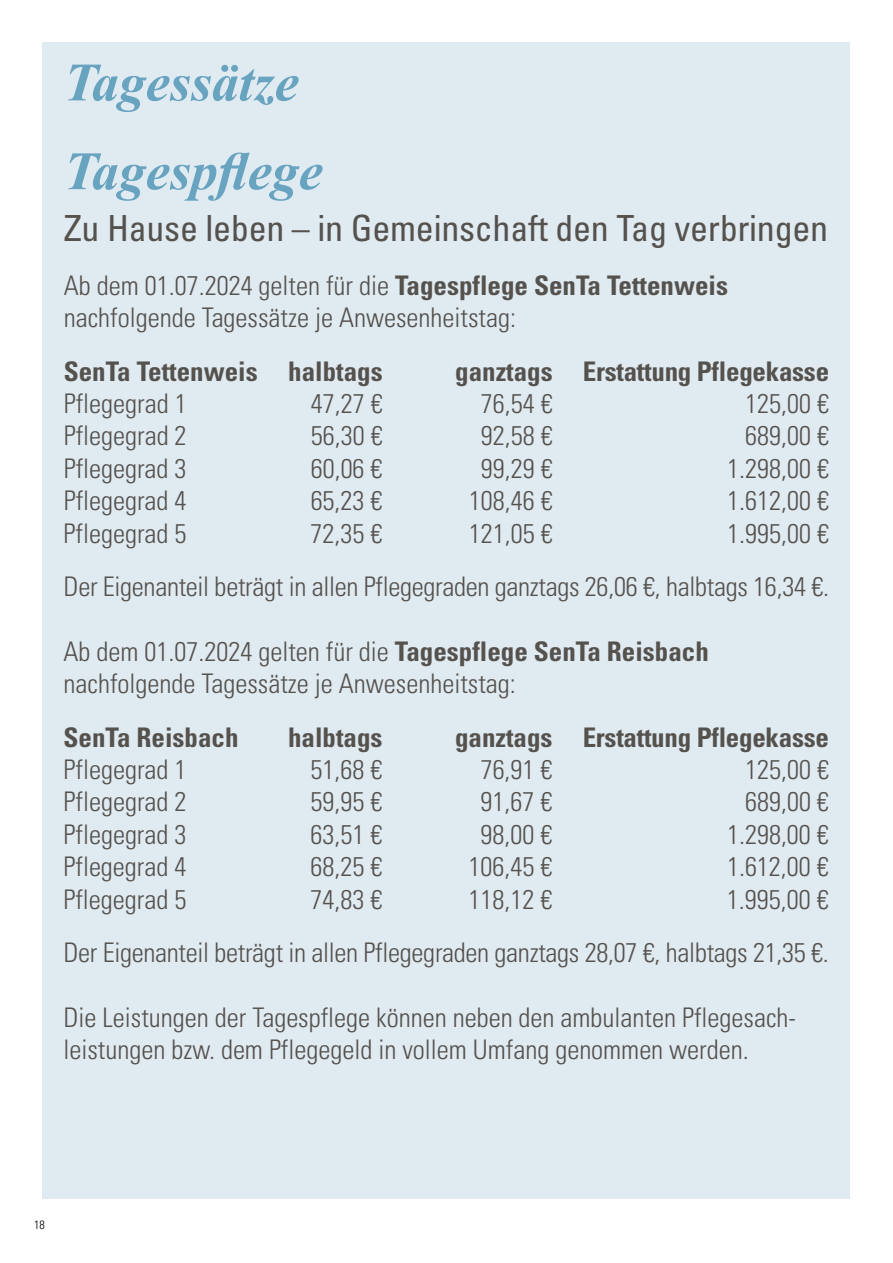
<style>
.page{position:relative;width:893px;height:1263px;background:#fff}
.page>*{position:absolute;margin:0;border:0;box-sizing:border-box;transform-origin:0 0}
.t1{font:italic 700 54px/88.8px "Times New Roman";color:#68a3c0}
.t2{font:condensed 36px "Univers LT Pro";letter-spacing:-.005em;color:#55524e}
.t3{font:300 condensed 27px/32.4px "Univers LT Pro";color:#55524e}
.t4{font:700 condensed 27px "Univers LT Pro";color:#55524e}
.t5{font:300 condensed 12px "Univers LT Pro";color:#000}
.s1{font-weight:700}
</style>
<div class="page">
<div style="left:43px;top:43px;width:807px;height:1156px;background:#e0eaf1"></div>
<h1 class="t1" style="left:64px;top:36px;width:260px">Tagessätze<br>Tagespflege</h1>
<h2 class="t2" style="left:64px;top:206px;width:766px">Zu Hause leben – in Gemeinschaft den Tag verbringen</h2>
<p class="t3" style="left:64px;top:268px;width:666px">Ab dem 01.07.2024 gelten für die <span class="s1">Tagespflege SenTa Tettenweis </span>nachfolgende Tagessätze je Anwesenheitstag:</p>
<p class="t4" style="left:64px;top:354px;width:320px">SenTa Tettenweis halbtags</p>
<p class="t4" style="left:455px;top:354px;width:375px">ganztags Erstattung Pflegekasse</p>
<p class="t3" style="left:64px;top:386px;width:124px">Pflegegrad 1</p>
<p class="t3" style="left:311px;top:386px;width:73px">47,27 €</p>
<p class="t3" style="left:481px;top:386px;width:73px">76,54 €</p>
<p class="t3" style="left:745px;top:386px;width:85px">125,00 €</p>
<p class="t3" style="left:64px;top:418px;width:124px">Pflegegrad 2</p>
<p class="t3" style="left:311px;top:418px;width:73px">56,30 €</p>
<p class="t3" style="left:481px;top:418px;width:73px">92,58 €</p>
<p class="t3" style="left:745px;top:418px;width:85px">689,00 €</p>
<p class="t3" style="left:64px;top:451px;width:124px">Pflegegrad 3</p>
<p class="t3" style="left:311px;top:451px;width:73px">60,06 €</p>
<p class="t3" style="left:481px;top:451px;width:73px">99,29 €</p>
<p class="t3" style="left:727px;top:451px;width:103px">1.298,00 €</p>
<p class="t3" style="left:64px;top:483px;width:124px">Pflegegrad 4</p>
<p class="t3" style="left:311px;top:483px;width:73px">65,23 €</p>
<p class="t3" style="left:469px;top:483px;width:85px">108,46 €</p>
<p class="t3" style="left:727px;top:483px;width:103px">1.612,00 €</p>
<p class="t3" style="left:64px;top:515px;width:124px">Pflegegrad 5</p>
<p class="t3" style="left:311px;top:515px;width:73px">72,35 €</p>
<p class="t3" style="left:469px;top:515px;width:85px">121,05 €</p>
<p class="t3" style="left:64px;top:505px;width:767px;line-height:53.4px;text-align:right">1.995,00 €<br>Der Eigenanteil beträgt in allen Pflegegraden ganztags 26,06 €, halbtags 16,34 €.</p>
<p class="t3" style="left:64px;top:634px;width:647px">Ab dem 01.07.2024 gelten für die <span class="s1">Tagespflege SenTa Reisbach </span>nachfolgende Tagessätze je Anwesenheitstag:</p>
<p class="t4" style="left:64px;top:720px;width:177px">SenTa Reisbach</p>
<p class="t4" style="left:288px;top:720px;width:96px">halbtags</p>
<p class="t4" style="left:455px;top:720px;width:375px">ganztags Erstattung Pflegekasse</p>
<p class="t3" style="left:64px;top:752px;width:124px">Pflegegrad 1</p>
<p class="t3" style="left:311px;top:752px;width:73px">51,68 €</p>
<p class="t3" style="left:481px;top:752px;width:73px">76,91 €</p>
<p class="t3" style="left:745px;top:752px;width:85px">125,00 €</p>
<p class="t3" style="left:64px;top:784px;width:124px">Pflegegrad 2</p>
<p class="t3" style="left:311px;top:784px;width:73px">59,95 €</p>
<p class="t3" style="left:481px;top:784px;width:73px">91,67 €</p>
<p class="t3" style="left:745px;top:784px;width:85px">689,00 €</p>
<p class="t3" style="left:64px;top:817px;width:124px">Pflegegrad 3</p>
<p class="t3" style="left:311px;top:817px;width:73px">63,51 €</p>
<p class="t3" style="left:481px;top:817px;width:73px">98,00 €</p>
<p class="t3" style="left:727px;top:817px;width:103px">1.298,00 €</p>
<p class="t3" style="left:64px;top:849px;width:124px">Pflegegrad 4</p>
<p class="t3" style="left:310px;top:849px;width:73px">68,25 €</p>
<p class="t3" style="left:469px;top:849px;width:85px">106,45 €</p>
<p class="t3" style="left:727px;top:849px;width:103px">1.612,00 €</p>
<p class="t3" style="left:63px;top:881px;width:124px">Pflegegrad 5</p>
<p class="t3" style="left:310px;top:881px;width:73px">74,83 €</p>
<p class="t3" style="left:469px;top:881px;width:85px">118,12 €</p>
<p class="t3" style="left:63px;top:871px;width:767px;line-height:53.4px;text-align:right">1.995,00 €<br>Der Eigenanteil beträgt in allen Pflegegraden ganztags 28,07 €, halbtags 21,35 €.</p>
<p class="t3" style="left:63px;top:1000px;width:734px">Die Leistungen der Tagespflege können neben den ambulanten Pflegesach&shy;leistungen bzw. dem Pflegegeld in vollem Umfang genommen werden.</p>
<p class="t5" style="left:34px;top:1217px;width:12px">18</p>
</div>
